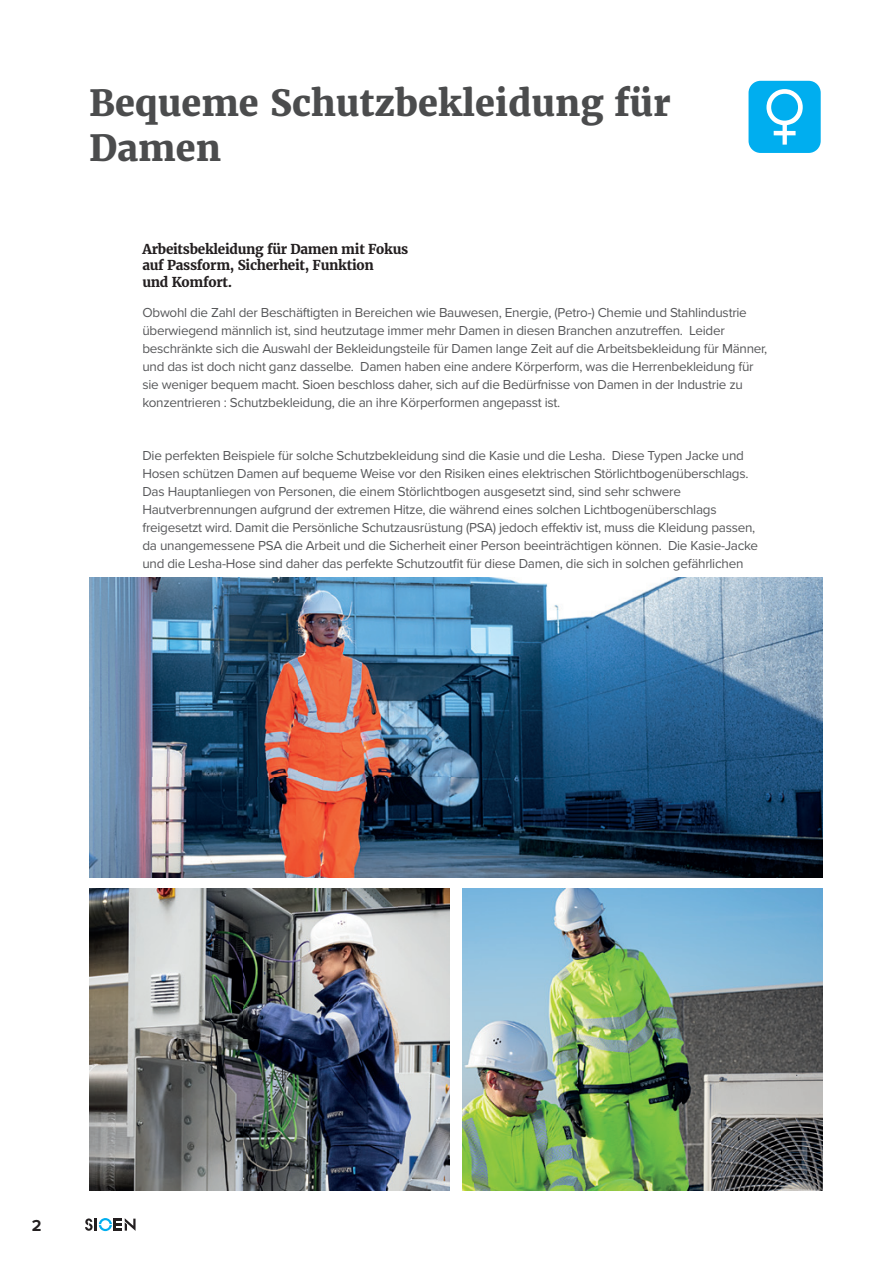
<style>
.page{position:relative;width:893px;height:1263px;background:#fff}
.page>*{position:absolute;margin:0;border:0;box-sizing:border-box;transform-origin:0 0}
.t1{font:800 36px/45px "Merriweather";color:#4b4c4d}
.t2{font:700 16.5px "Proxima Nova";color:#231f20}
.t3{font:13.5px/18px "Proxima Nova";letter-spacing:-.02em;color:#57585a}
.t4{font:700 13.5px/16.2px "Merriweather";letter-spacing:-.02em;color:#231f20}
</style>
<div class="page">
<img style="left:89px;top:889px;width:361px;height:302px">
<img style="left:89px;top:577px;width:734px;height:300px">
<img style="left:462px;top:889px;width:361px;height:302px">
<div style="left:748px;top:81px;width:73px;height:72px;background:#00aeef;border-radius:12px"></div>
<svg style="left:766px;top:89px;width:37px;height:56px"></svg>
<svg style="left:85px;top:1218px;width:51px;height:13px"></svg>
<h1 class="t1" style="left:89px;top:80px;width:583px">Bequeme Schutzbekleidung für<br>Damen</h1>
<p class="t4" style="left:142px;top:241px;width:267px">Arbeitsbekleidung für Damen mit Fokus auf Passform, Sicherheit, Funktion<br>und Komfort.</p>
<p class="t3" style="left:142px;top:302px;width:626px">Obwohl die Zahl der Beschäftigten in Bereichen wie Bauwesen, Energie, (Petro-) Chemie und Stahlindustrie überwiegend männlich ist, sind heutzutage immer mehr Damen in diesen Branchen anzutreffen. Leider beschränkte sich die Auswahl der Bekleidungsteile für Damen lange Zeit auf die Arbeitsbekleidung für Männer, und das ist doch nicht ganz dasselbe. Damen haben eine andere Körperform, was die Herrenbekleidung für sie weniger bequem macht. Sioen beschloss daher, sich auf die Bedürfnisse von Damen in der Industrie zu konzentrieren : Schutzbekleidung, die an ihre Körperformen angepasst ist.</p>
<p class="t3" style="left:142px;top:445px;width:617px">Die perfekten Beispiele für solche Schutzbekleidung sind die Kasie und die Lesha. Diese Typen Jacke und Hosen schützen Damen auf bequeme Weise vor den Risiken eines elektrischen Störlichtbogenüberschlags.<br>Das Hauptanliegen von Personen, die einem Störlichtbogen ausgesetzt sind, sind sehr schwere Hautverbrennungen aufgrund der extremen Hitze, die während eines solchen Lichtbogenüberschlags freigesetzt wird. Damit die Persönliche Schutzausrüstung (PSA) jedoch effektiv ist, muss die Kleidung passen, da unangemessene PSA die Arbeit und die Sicherheit einer Person beeinträchtigen können. Die Kasie-Jacke und die Lesha-Hose sind daher das perfekte Schutzoutfit für diese Damen, die sich in solchen gefährlichen</p>
<p class="t2" style="left:32px;top:1213px;width:11px">2</p>
</div>
